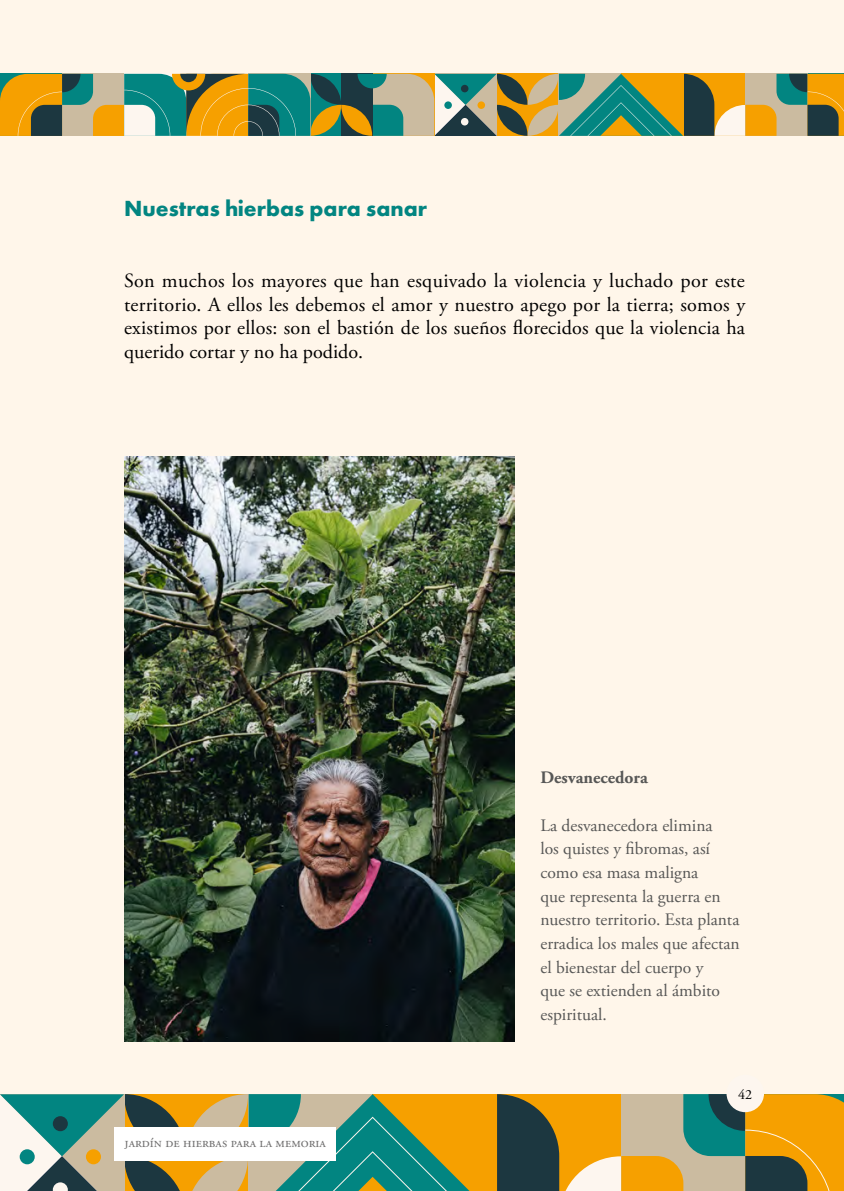
<style>
.page{position:relative;width:844px;height:1191px;background:#fff}
.page>*{position:absolute;margin:0;border:0;box-sizing:border-box;transform-origin:0 0}
.t1{font:700 22.75px "Futura PT";color:#028581}
.t2{font:20.12px/23.6px "Adobe Garamond Pro";letter-spacing:.01em;color:#000;text-align:justify}
.t3{font:17.5px/23.6px "Adobe Garamond Pro";color:#575756}
.t4{font:700 17.5px "Adobe Garamond Pro";color:#575756}
.t5{font:14px "Adobe Garamond Pro";color:#706f6f}
.t6{font:14px "Adobe Garamond Pro";color:#000}
</style>
<div class="page">
<div style="left:0;top:0;width:843px;height:1191px;background:#fff6ea"></div>
<svg style="left:0;top:1094px;width:843px;height:97px;background:#939459"></svg>
<div style="left:726px;top:1074px;width:37px;height:38px;background:#fdf6ef;border-radius:50%"></div>
<div style="left:115px;top:1127px;width:221px;height:33px;background:#fff"></div>
<svg style="left:1px;top:74px;width:842px;height:62px;background:#868f5a"></svg>
<img style="left:124px;top:456px;width:390px;height:586px">
<img style="left:0;top:73px;width:1px;height:63px">
<p class="t1" style="left:124px;top:194px;width:304px">Nuestras hierbas para sanar</p>
<p class="t2" style="left:124px;top:270px;width:622px">Son muchos los mayores que han esquivado la violencia y luchado por este territorio. A ellos les debemos el amor y nuestro apego por la tierra; somos y existimos por ellos: son el bastión de los sueños florecidos que la violencia ha querido cortar y no ha podido.</p>
<p class="t4" style="left:540px;top:767px;width:109px">Desvanecedora</p>
<p class="t3" style="left:540px;top:814px;width:201px">La desvanecedora elimina<br>los quistes y fibromas, así como esa masa maligna<br>que representa la guerra en nuestro territorio. Esta planta erradica los males que afectan el bienestar del cuerpo y<br>que se extienden al ámbito espiritual.</p>
<p class="t5" style="left:124px;top:1134px;width:203px">jardín de hierbas para la memoria</p>
<p class="t6" style="left:738px;top:1085px;width:15px">42</p>
</div>
